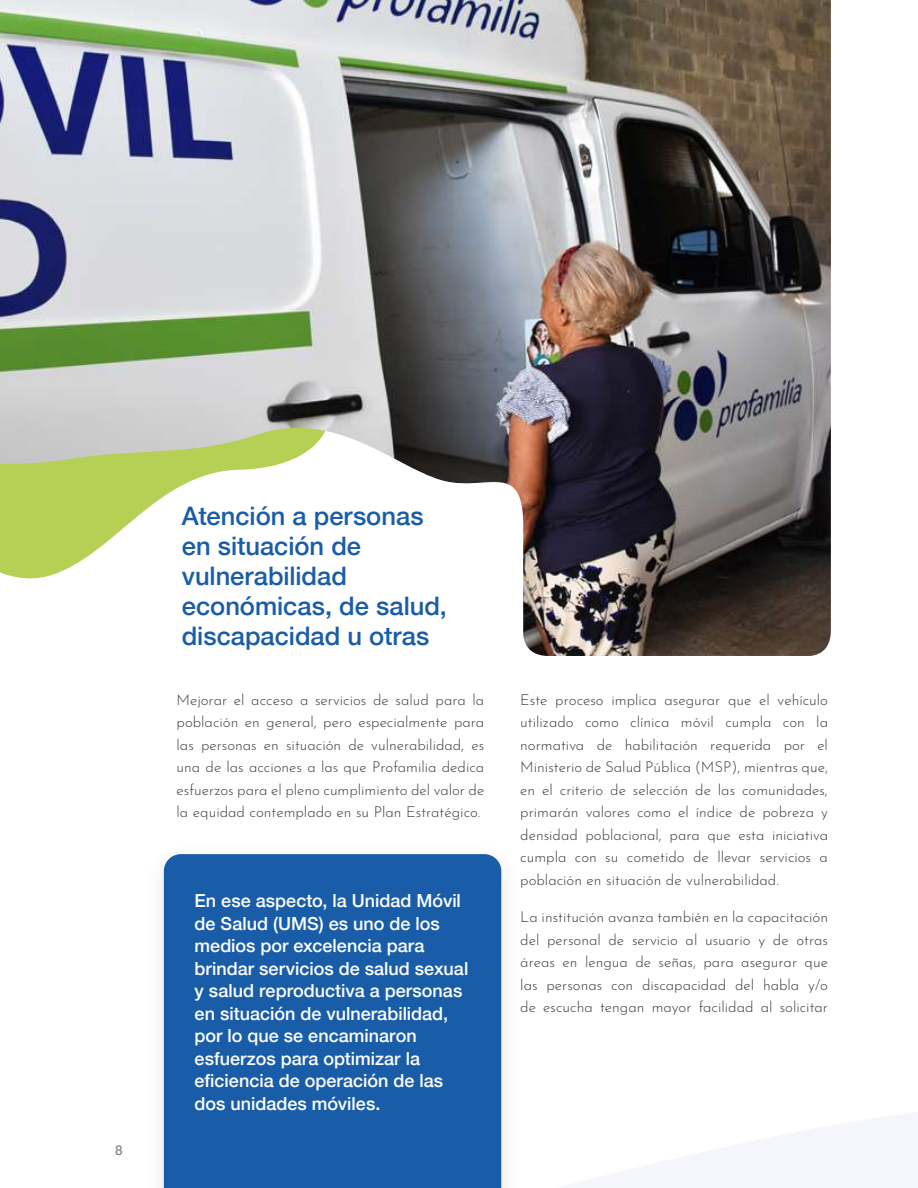
<style>
.page{position:relative;width:918px;height:1188px;background:#fff}
.page>*{position:absolute;margin:0;border:0;box-sizing:border-box;transform-origin:0 0}
.t1{font:500 25.5px/30px "Helvetica Neue";color:#195da9}
.t2{font:500 18px/22.5px "Helvetica Neue";color:#fff}
.t3{font:100 15px/22.5px "Josefin Sans";color:#3c3c3b;text-align:justify}
.t4{font:500 13.5px "Helvetica Neue";color:#878787}
</style>
<div class="page">
<div style="left:164px;top:854px;width:337px;height:334px;background:#195da9"></div>
<img style="left:0;top:0;width:831px;height:656px">
<p class="t4" style="left:115px;top:1139px;width:9px">8</p>
<h1 class="t1" style="left:182px;top:499px;width:267px">Atención a personas en situación de vulnerabilidad económicas, de salud, discapacidad u otras</h1>
<p class="t3" style="left:177px;top:687px;width:309px">Mejorar el acceso a servicios de salud para la población en general, pero especialmente para las personas en situación de vulnerabilidad, es una de las acciones a las que Profamilia dedica esfuerzos para el pleno cumplimiento del valor de la equidad contemplado en su Plan Estratégico.</p>
<p class="t3" style="left:520px;top:687px;width:309px">Este proceso implica asegurar que el vehículo utilizado como clínica móvil cumpla con la normativa de habilitación requerida por el Ministerio de Salud Pública (MSP), mientras que, en el criterio de selección de las comunidades, primarán valores como el índice de pobreza y densidad poblacional, para que esta iniciativa cumpla con su cometido de llevar servicios a población en situación de vulnerabilidad.</p>
<p class="t3" style="left:520px;top:905px;width:309px">La institución avanza también en la capacitación del personal de servicio al usuario y de otras áreas en lengua de señas, para asegurar que las personas con discapacidad del habla y/o de escucha tengan mayor facilidad al solicitar</p>
<p class="t2" style="left:195px;top:888px;width:275px">En ese aspecto, la Unidad Móvil de Salud (UMS) es uno de los medios por excelencia para brindar servicios de salud sexual y salud reproductiva a personas en situación de vulnerabilidad, por lo que se encaminaron esfuerzos para optimizar la eficiencia de operación de las dos unidades móviles.</p>
</div>
